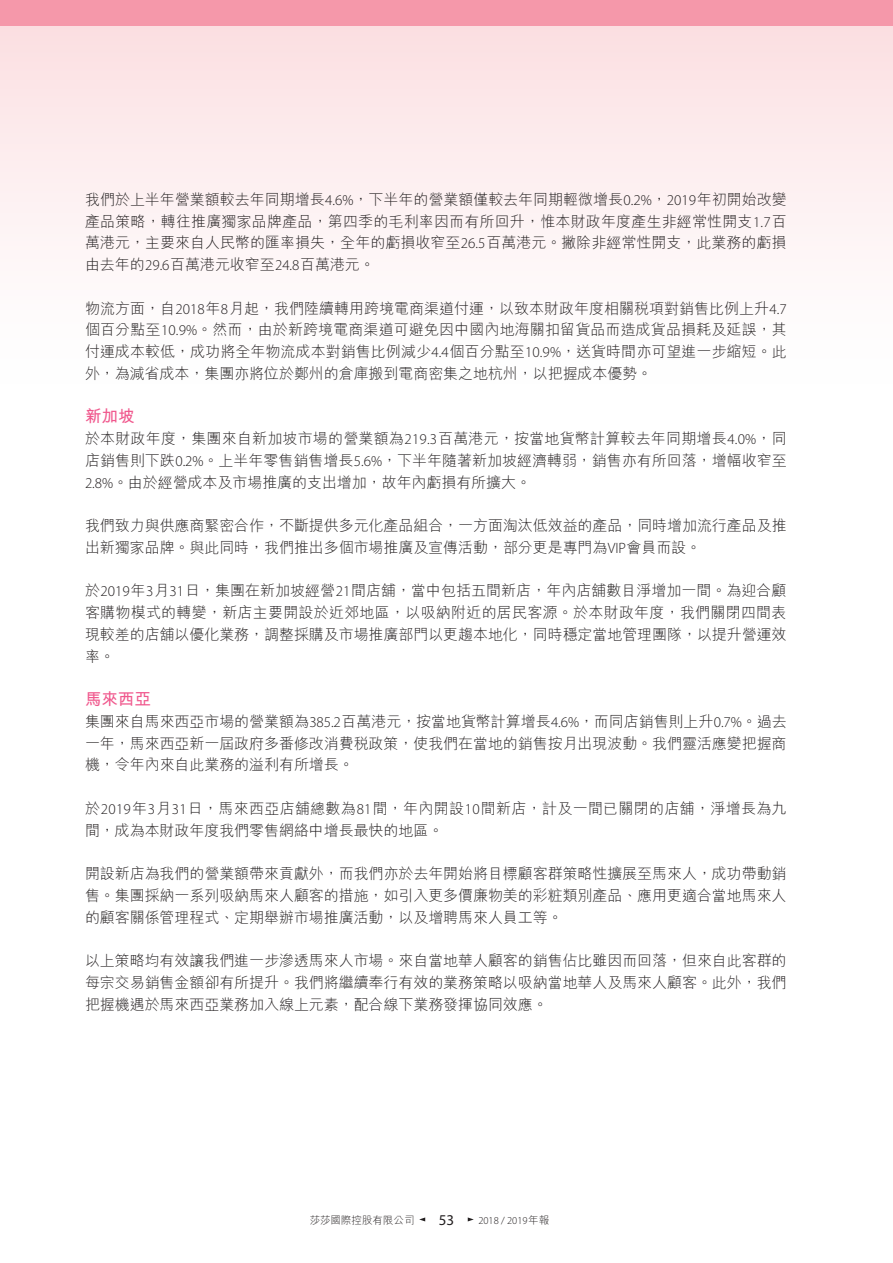
<style>
.page{position:relative;width:893px;height:1263px;background:#fff}
.page>*{position:absolute;margin:0;border:0;box-sizing:border-box;transform-origin:0 0}
.t1{font:700 16.5px "M Hei HK";color:#f0588d}
.t2{font:300 15px/21.8px "M Hei HK";letter-spacing:-.005em;color:#231f20;text-align:justify}
.t3{font:300 15px/21.8px "M Hei HK";letter-spacing:.02em;color:#231f20}
.t4{font:15px "Myriad Pro";color:#231f20}
.t5{font:300 10.5px "Myriad Pro";color:#231f20}
.t6{font:300 10.5px "M Hei HK";color:#231f20}
.s1{font-family:"Myriad Pro"}
.s2{font-family:"M Hei HK"}
</style>
<div class="page">
<div style="left:0;top:0;width:893px;height:429px;background:linear-gradient(to bottom,#fbdfe1,#fff)"></div>
<div style="left:0;top:0;width:893px;height:26px;background:#f598aa"></div>
<svg style="left:419px;top:1217px;width:6px;height:4px"></svg>
<svg style="left:468px;top:1217px;width:6px;height:4px"></svg>
<p class="t2" style="left:85px;top:188px;width:703px">我們於上半年營業額較去年同期增長<span class="s1">4.6%</span>，下半年的營業額僅較去年同期輕微增長<span class="s1">0.2%</span>，<span class="s1">2019</span>年初開始改變產品策略，轉往推廣獨家品牌產品，第四季的毛利率因而有所回升，惟本財政年度產生非經常性開支<span class="s1">1.7</span>百萬港元，主要來自人民幣的匯率損失，全年的虧損收窄至<span class="s1">26.5</span>百萬港元。撇除非經常性開支，此業務的虧損由去年的<span class="s1">29.6</span>百萬港元收窄至<span class="s1">24.8</span>百萬港元。</p>
<p class="t2" style="left:85px;top:297px;width:703px">物流方面，自<span class="s1">2018</span>年<span class="s1">8</span>月起，我們陸續轉用跨境電商渠道付運，以致本財政年度相關稅項對銷售比例上升<span class="s1">4.7</span>個百分點至<span class="s1">10.9%</span>。然而，由於新跨境電商渠道可避免因中國內地海關扣留貨品而造成貨品損耗及延誤，其付運成本較低，成功將全年物流成本對銷售比例減少<span class="s1">4.4</span>個百分點至<span class="s1">10.9%</span>，送貨時間亦可望進一步縮短。此外，為減省成本，集團亦將位於鄭州的倉庫搬到電商密集之地杭州，以把握成本優勢。</p>
<p class="t1" style="left:85px;top:404px;width:51px">新加坡</p>
<p class="t2" style="left:85px;top:427px;width:703px">於本財政年度，集團來自新加坡市場的營業額為<span class="s1">219.3</span>百萬港元，按當地貨幣計算較去年同期增長<span class="s1">4.0%</span>，同店銷售則下跌<span class="s1">0.2%</span>。上半年零售銷售增長<span class="s1">5.6%</span>，下半年隨著新加坡經濟轉弱，銷售亦有所回落，增幅收窄至<span class="s1">2.8%</span>。由於經營成本及市場推廣的支出增加，故年內虧損有所擴大。</p>
<p class="t2" style="left:85px;top:514px;width:703px">我們致力與供應商緊密合作，不斷提供多元化產品組合，一方面淘汰低效益的產品，同時增加流行產品及推出新獨家品牌。與此同時，我們推出多個市場推廣及宣傳活動，部分更是專門為<span class="s1">VIP</span>會員而設。</p>
<p class="t2" style="left:85px;top:579px;width:703px">於<span class="s1">2019</span>年<span class="s1">3</span>月<span class="s1">31</span>日，集團在新加坡經營<span class="s1">21</span>間店舖，當中包括五間新店，年內店舖數目淨增加一間。為迎合顧客購物模式的轉變，新店主要開設於近郊地區，以吸納附近的居民客源。於本財政年度，我們關閉四間表現較差的店舖以優化業務，調整採購及市場推廣部門以更趨本地化，同時穩定當地管理團隊，以提升營運效率。</p>
<p class="t1" style="left:85px;top:687px;width:67px">馬來西亞</p>
<p class="t2" style="left:85px;top:710px;width:703px">集團來自馬來西亞市場的營業額為<span class="s1">385.2</span>百萬港元，按當地貨幣計算增長<span class="s1">4.6%</span>，而同店銷售則上升<span class="s1">0.7%</span>。過去一年，馬來西亞新一屆政府多番修改消費稅政策，使我們在當地的銷售按月出現波動。我們靈活應變把握商機，令年內來自此業務的溢利有所增長。</p>
<p class="t3" style="left:85px;top:797px;width:703px">於<span class="s1">2019</span>年<span class="s1">3</span>月<span class="s1">31</span>日，馬來西亞店舖總數為<span class="s1">81</span>間，年內開設<span class="s1">10</span>間新店，計及一間已關閉的店舖，淨增長為九間，成為本財政年度我們零售網絡中增長最快的地區。</p>
<p class="t2" style="left:85px;top:862px;width:703px">開設新店為我們的營業額帶來貢獻外，而我們亦於去年開始將目標顧客群策略性擴展至馬來人，成功帶動銷售。集團採納一系列吸納馬來人顧客的措施，如引入更多價廉物美的彩粧類別產品、應用更適合當地馬來人的顧客關係管理程式、定期舉辦市場推廣活動，以及增聘馬來人員工等。</p>
<p class="t2" style="left:85px;top:949px;width:703px">以上策略均有效讓我們進一步滲透馬來人市場。來自當地華人顧客的銷售佔比雖因而回落，但來自此客群的每宗交易銷售金額卻有所提升。我們將繼續奉行有效的業務策略以吸納當地華人及馬來人顧客。此外，我們把握機遇於馬來西亞業務加入線上元素，配合線下業務發揮協同效應。</p>
<p class="t6" style="left:310px;top:1212px;width:106px">莎莎國際控股有限公司</p>
<p class="t4" style="left:439px;top:1211px;width:17px">53</p>
<p class="t5" style="left:478px;top:1214px;width:72px">2018 / 2019<span class="s2">年報</span></p>
</div>
